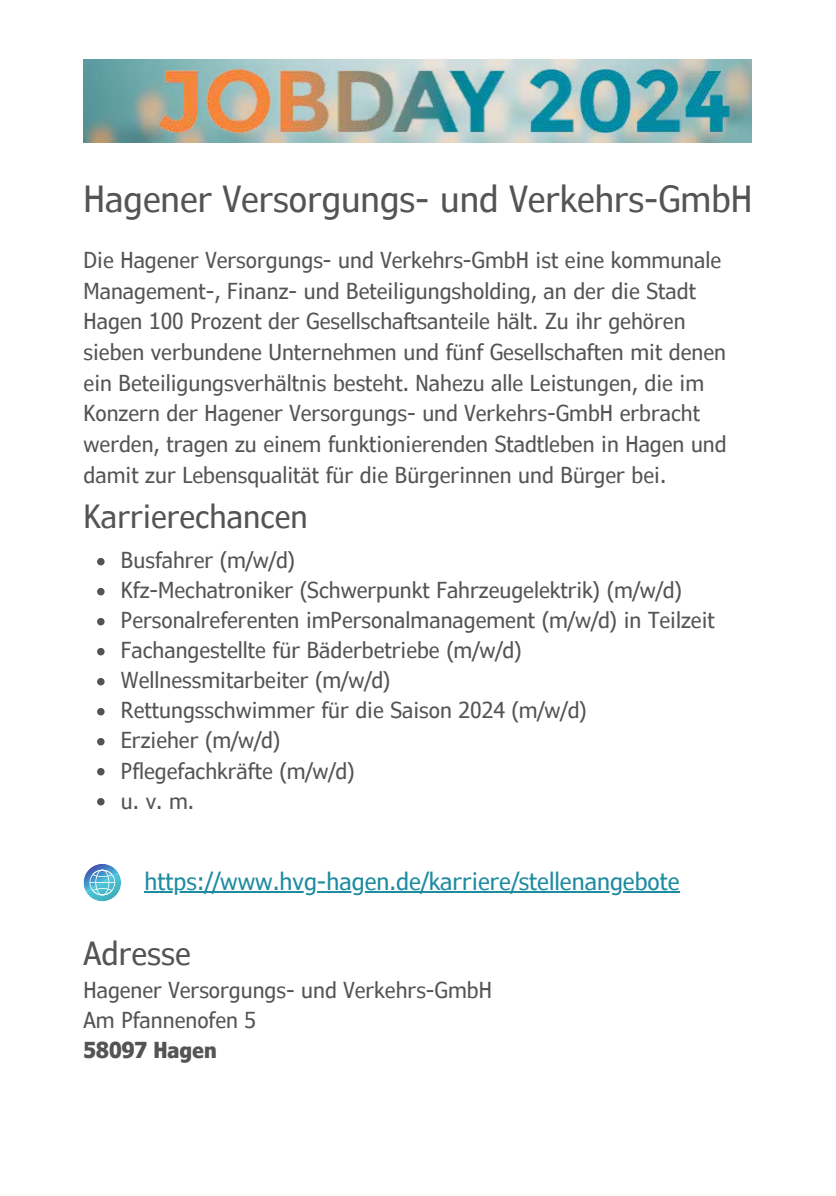
<style>
.page{position:relative;width:836px;height:1196px;background:#fff}
.page>*{position:absolute;margin:0;border:0;box-sizing:border-box;transform-origin:0 0}
.t1{font:condensed 36px "Verdana Pro";color:#545454}
.t2{font:condensed 32px "Verdana Pro";color:#545454}
.t3{font:condensed 24px "Verdana Pro";color:#1d8ba0}
.t4{font:condensed 22px/30px "Verdana Pro";color:#545454}
.t5{font:700 condensed 22px "Verdana Pro";color:#545454}
</style>
<div class="page">
<img style="left:84px;top:60px;width:667px;height:82px">
<img style="left:158px;top:70px;width:572px;height:63px">
<svg style="left:97px;top:558px;width:8px;height:7px"></svg>
<svg style="left:97px;top:588px;width:8px;height:7px"></svg>
<svg style="left:97px;top:618px;width:8px;height:7px"></svg>
<svg style="left:97px;top:648px;width:8px;height:7px"></svg>
<svg style="left:97px;top:678px;width:8px;height:7px"></svg>
<svg style="left:97px;top:708px;width:8px;height:7px"></svg>
<svg style="left:97px;top:738px;width:8px;height:7px"></svg>
<svg style="left:97px;top:768px;width:8px;height:7px"></svg>
<svg style="left:97px;top:798px;width:8px;height:7px"></svg>
<svg style="left:88px;top:864px;width:28px;height:31px"></svg>
<hr style="left:144px;top:891px;width:535px;height:1px;background:#1d8ba0">
<h1 class="t1" style="left:84px;top:176px;width:670px">Hagener Versorgungs- und Verkehrs-GmbH</h1>
<p class="t4" style="left:84px;top:245px;width:644px;line-height:30.6px">Die Hagener Versorgungs- und Verkehrs-GmbH ist eine kommunale Management-, Finanz- und Beteiligungsholding, an der die Stadt Hagen 100 Prozent der Gesellschaftsanteile hält. Zu ihr gehören sieben verbundene Unternehmen und fünf Gesellschaften mit denen ein Beteiligungsverhältnis besteht. Nahezu alle Leistungen, die im Konzern der Hagener Versorgungs- und Verkehrs-GmbH erbracht werden, tragen zu einem funktionierenden Stadtleben in Hagen und damit zur Lebensqualität für die Bürgerinnen und Bürger bei.</p>
<h2 class="t2" style="left:84px;top:496px;width:225px">Karrierechancen</h2>
<p class="t4" style="left:121px;top:546px;width:595px">Busfahrer (m/w/d)<br>Kfz-Mechatroniker (Schwerpunkt Fahrzeugelektrik) (m/w/d)<br>Personalreferenten imPersonalmanagement (m/w/d) in Teilzeit Fachangestellte für Bäderbetriebe (m/w/d)<br>Wellnessmitarbeiter (m/w/d)<br>Rettungsschwimmer für die Saison 2024 (m/w/d)<br>Erzieher (m/w/d)<br>Pflegefachkräfte (m/w/d)<br>u. v. m.</p>
<p class="t3" style="left:144px;top:865px;width:536px">https://www.hvg-hagen.de/karriere/stellenangebote</p>
<h2 class="t2" style="left:84px;top:933px;width:109px">Adresse</h2>
<p class="t4" style="left:84px;top:975px;width:410px">Hagener Versorgungs- und Verkehrs-GmbH<br>Am Pfannenofen 5</p>
<p class="t5" style="left:84px;top:1035px;width:135px">58097 Hagen</p>
</div>
